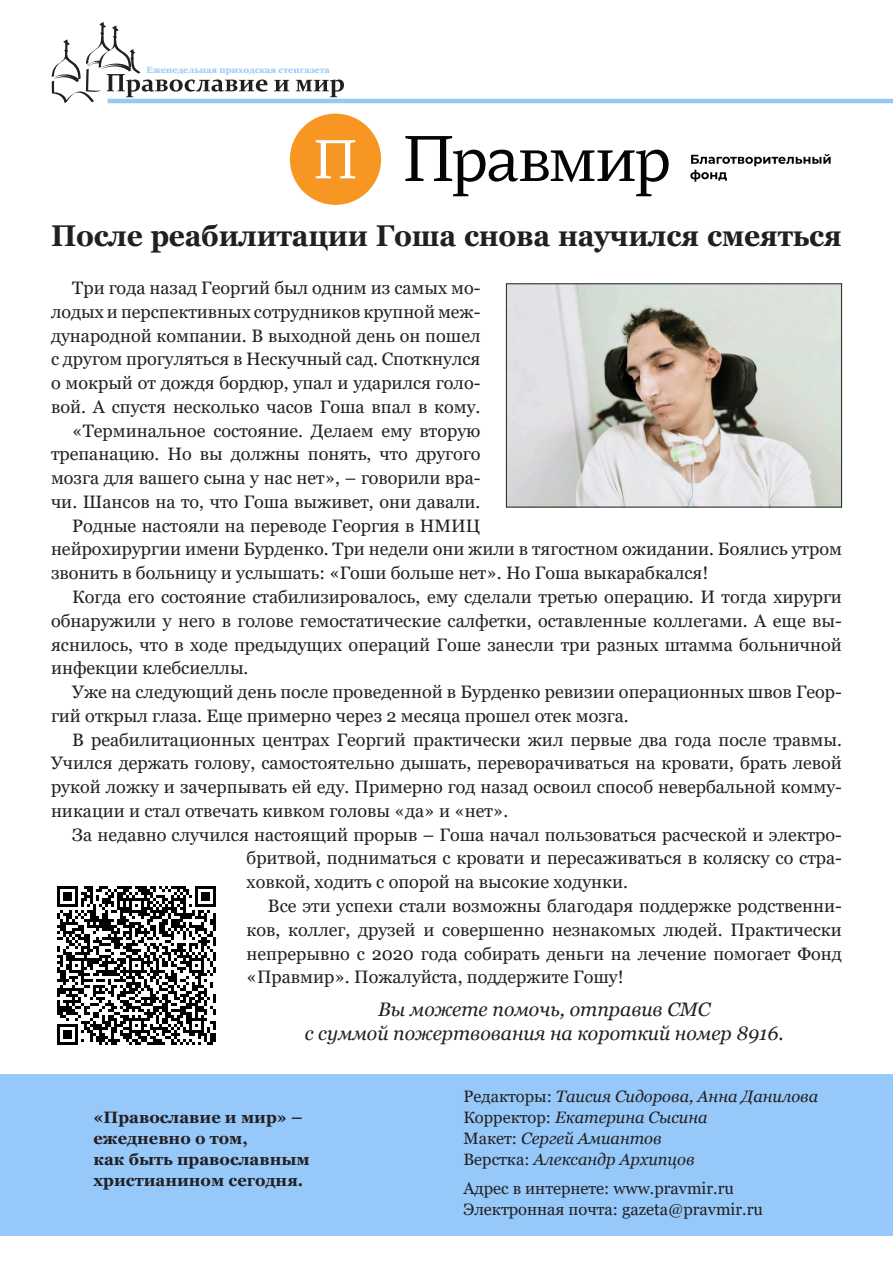
<style>
.page{position:relative;width:893px;height:1263px;background:#fff}
.page>*{position:absolute;margin:0;border:0;box-sizing:border-box;transform-origin:0 0}
.Zagolovok{font:700 30px "Georgia";letter-spacing:-.01em;color:#231f20;scale:.94 1}
.Преамбула{font:italic 19.5px/24px "Georgia";color:#231f20;text-align:center}
.Text{font:18px/23.7px "Georgia";color:#231f20;text-align:justify}
.t1{font:italic 16.5px/21px "Georgia";color:#231f20}
.t2{font:700 16.5px/21px "Georgia";color:#231f20}
.t3{font:16.5px/21px "Georgia";color:#231f20}
.t4{font:700 9px "Georgia";color:#96c8fa}
.s1{font-style:normal}
</style>
<div class="page">
<div style="left:0;top:1074px;width:893px;height:162px;background:#96c8fa"></div>
<svg style="left:52px;top:22px;width:215px;height:81px"></svg>
<svg style="left:274px;top:80px;width:15px;height:11px"></svg>
<svg style="left:296px;top:79px;width:48px;height:18px"></svg>
<hr style="left:108px;top:99px;width:785px;height:4px;background:#96c8fa">
<svg style="left:405px;top:136px;width:264px;height:60px"></svg>
<svg style="left:690px;top:154px;width:141px;height:28px"></svg>
<div style="left:290px;top:114px;width:91px;height:91px;background:#f79622;border-radius:50%"></div>
<svg style="left:316px;top:140px;width:39px;height:38px"></svg>
<img style="left:57px;top:886px;width:159px;height:159px">
<img style="left:508px;top:285px;width:332px;height:220px">
<div style="left:506px;top:283px;width:336px;height:224px;border:1px solid #231f20"></div>
<p class="t4" style="left:147px;top:64px;width:185px">Еженедельная приходская стенгазета</p>
<p class="Zagolovok" style="left:51px;top:216px;width:843px">После реабилитации Гоша снова научился смеяться</p>
<p class="Text" style="left:51px;top:276px;width:431px;text-indent:21px">Три года назад Георгий был одним из самых мо&shy;лодых и перспективных сотрудников крупной меж&shy;дународной компании. В выходной день он пошел с другом прогуляться в Нескучный сад. Споткнулся о мокрый от дождя бордюр, упал и ударился голо&shy;вой. А спустя несколько часов Гоша впал в кому.</p>
<p class="Text" style="left:51px;top:419px;width:431px;text-indent:21px">«Терминальное состояние. Делаем ему вторую трепанацию. Но вы должны понять, что другого мозга для вашего сына у нас нет», – говорили вра&shy;чи. Шансов на то, что Гоша выживет, они давали.</p>
<p class="Text" style="left:51px;top:514px;width:792px;text-align:left;text-indent:21px">Родные настояли на переводе Георгия в НМИЦ<br>нейрохирургии имени Бурденко. Три недели они жили в тягостном ожидании. Боялись утром звонить в больницу и услышать: «Гоши больше нет». Но Гоша выкарабкался!</p>
<p class="Text" style="left:51px;top:585px;width:792px;text-indent:21px">Когда его состояние стабилизировалось, ему сделали третью операцию. И тогда хирурги обнаружили у него в голове гемостатические салфетки, оставленные коллегами. А еще вы&shy;яснилось, что в ходе предыдущих операций Гоше занесли три разных штамма больничной инфекции клебсиеллы.</p>
<p class="Text" style="left:51px;top:680px;width:792px;text-indent:21px">Уже на следующий день после проведенной в Бурденко ревизии операционных швов Геор&shy;гий открыл глаза. Еще примерно через 2 месяца прошел отек мозга.</p>
<p class="Text" style="left:51px;top:728px;width:792px;text-indent:21px">В реабилитационных центрах Георгий практически жил первые два года после травмы.<br>Учился держать голову, самостоятельно дышать, переворачиваться на кровати, брать левой рукой ложку и зачерпывать ей еду. Примерно год назад освоил способ невербальной комму&shy;никации и стал отвечать кивком головы «да» и «нет».</p>
<p class="Text" style="left:247px;top:823px;width:597px;text-indent:-174px">За недавно случился настоящий прорыв – Гоша начал пользоваться расческой и электро&shy;бритвой, подниматься с кровати и пересаживаться в коляску со стра&shy;ховкой, ходить с опорой на высокие ходунки.</p>
<p class="Text" style="left:247px;top:894px;width:597px;text-indent:21px">Все эти успехи стали возможны благодаря поддержке родственни&shy;ков, коллег, друзей и совершенно незнакомых людей. Практически непрерывно с 2020 года собирать деньги на лечение помогает Фонд «Правмир». Пожалуйста, поддержите Гошу!</p>
<p class="Преамбула" style="left:305px;top:997px;width:481px">Вы можете помочь, отправив СМС<br>с суммой пожертвования на короткий номер 8916.</p>
<p class="t2" style="left:94px;top:1106px;width:218px">«Православие и мир» – ежедневно о том,<br>как быть православным христианином сегодня.</p>
<p class="t1" style="left:463px;top:1086px;width:356px"><span class="s1">Редакторы:</span> Таисия Сидорова, Анна Данилова<br><span class="s1">Корректор:</span> Екатерина Сысина<br><span class="s1">Макет:</span> Сергей Амиантов<br><span class="s1">Верстка:</span> Александр Архипцов</p>
<p class="t3" style="left:463px;top:1178px;width:301px">Адрес в интернете: www.pravmir.ru<br>Электронная почта: gazeta@pravmir.ru</p>
</div>
